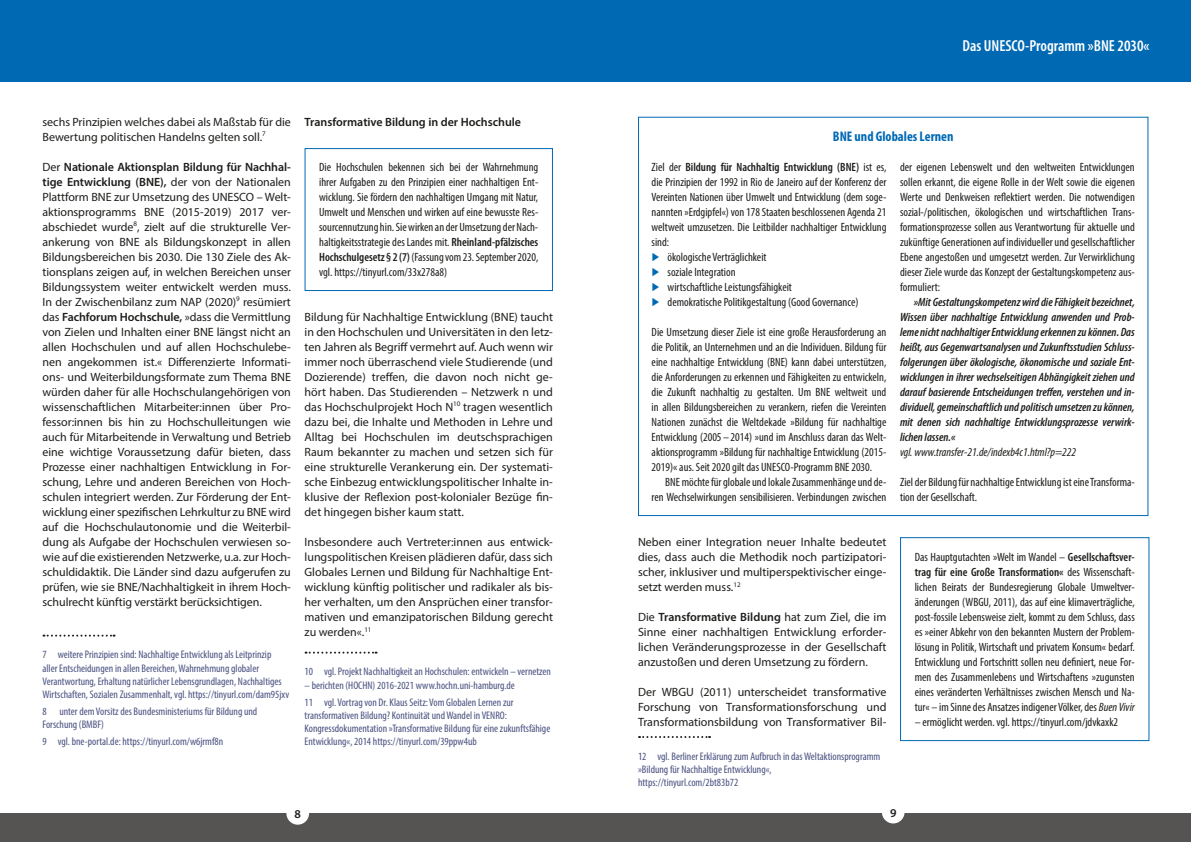
<style>
.page{position:relative;width:1191px;height:842px;background:#fff}
.page>*{position:absolute;margin:0;border:0;box-sizing:border-box;transform-origin:0 0}
.t1{font:600 condensed 16px "Myriad Pro";color:#fff}
.t2{font:700 condensed 14px "Myriad Pro";color:#0069b4}
.t3{font:12px/15px "Myriad Pro";color:#1d1d1b;text-align:justify}
.t4{font:condensed 12px/15px "Myriad Pro";color:#1d1d1b;text-align:justify}
.t5{font:italic 600 condensed 12px/15px "Myriad Pro";color:#1d1d1b;text-align:justify}
.t6{font:italic condensed 12px "Myriad Pro";color:#1d1d1b}
.t7{font:600 12px "Myriad Pro";color:#1d1d1b}
.t8{font:condensed 11px/13.2px "Myriad Pro";color:#495180}
.s1{font-weight:600}
.s2{font-family:"Cera Bielefeld";font-stretch:normal;color:#0069b4}
.s3{font-style:italic}
</style>
<div class="page">
<div style="left:0;top:813px;width:595px;height:29px;background:#565452"></div>
<div style="left:595px;top:813px;width:596px;height:29px;background:#565452"></div>
<div style="left:882px;top:801px;width:22px;height:22px;background:#fff;border-radius:50%"></div>
<div style="left:286px;top:802px;width:23px;height:23px;background:#fff;border-radius:50%"></div>
<div style="left:595px;top:0;width:596px;height:81px;background:#0069b4"></div>
<div style="left:0;top:0;width:595px;height:81px;background:#0069b4"></div>
<svg style="left:44px;top:635px;width:71px;height:2px"></svg>
<div style="left:304px;top:148px;width:249px;height:143px;border:1px solid #0069b4"></div>
<svg style="left:305px;top:652px;width:71px;height:2px"></svg>
<svg style="left:639px;top:736px;width:71px;height:2px"></svg>
<div style="left:900px;top:537px;width:249px;height:204px;border:1px solid #0069b4"></div>
<p class="t3" style="left:43px;top:114px;width:480px">sechs Prinzipien welches dabei als Maßstab für die <span class="s1">Transformative Bildung in der Hochschule<br></span>Bewertung politischen Handelns gelten soll.<sup>7</sup></p>
<p class="t3" style="left:43px;top:159px;width:250px">Der <span class="s1">Nationale Aktionsplan Bildung für Nachhal&shy;tige Entwicklung (BNE),</span> der von der Nationalen Plattform BNE zur Umsetzung des UNESCO – Welt&shy;aktionsprogramms BNE (2015-2019) 2017 ver&shy;abschiedet wurde<sup>8</sup>, zielt auf die strukturelle Ver&shy;ankerung von BNE als Bildungskonzept in allen Bildungsbereichen bis 2030. Die 130 Ziele des Ak&shy;tionsplans zeigen auf, in welchen Bereichen unser Bildungssystem weiter entwickelt werden muss.<br>In der Zwischenbilanz zum NAP (2020)<sup>9</sup> resümiert das <span class="s1">Fachforum Hochschule,</span> »dass die Vermittlung von Zielen und Inhalten einer BNE längst nicht an allen Hochschulen und auf allen Hochschulebe&shy;nen angekommen ist.« Differenzierte Informati&shy;ons- und Weiterbildungsformate zum Thema BNE würden daher für alle Hochschulangehörigen von wissenschaftlichen Mitarbeiter:innen über Pro&shy;fessor:innen bis hin zu Hochschulleitungen wie auch für Mitarbeitende in Verwaltung und Betrieb eine wichtige Voraussetzung dafür bieten, dass Prozesse einer nachhaltigen Entwicklung in For&shy;schung, Lehre und anderen Bereichen von Hoch&shy;schulen integriert werden. Zur Förderung der Ent&shy;wicklung einer spezifischen Lehrkultur zu BNE wird auf die Hochschulautonomie und die Weiterbil&shy;dung als Aufgabe der Hochschulen verwiesen so&shy;wie auf die existierenden Netzwerke, u.a. zur Hoch&shy;schuldidaktik. Die Länder sind dazu aufgerufen zu prüfen, wie sie BNE/Nachhaltigkeit in ihrem Hoch&shy;schulrecht künftig verstärkt berücksichtigen.</p>
<p class="t4" style="left:319px;top:159px;width:221px">Die Hochschulen bekennen sich bei der Wahrnehmung ihrer Aufgaben zu den Prinzipien einer nachhaltigen Ent&shy;wicklung. Sie fördern den nachhaltigen Umgang mit Natur, Umwelt und Menschen und wirken auf eine bewusste Res&shy;sourcennutzung hin. Sie wirken an der Umsetzung der Nach&shy;haltigkeitsstrategie des Landes mit. <span class="s1">Rheinland-pfälzisches Hochschulgesetz § 2 (7)</span> (Fassung vom 23. September 2020, vgl. https://tinyurl.com/33x278a8)</p>
<p class="t3" style="left:304px;top:309px;width:250px">Bildung für Nachhaltige Entwicklung (BNE) taucht in den Hochschulen und Universitäten in den letz&shy;ten Jahren als Begriff vermehrt auf. Auch wenn wir immer noch überraschend viele Studierende (und Dozierende) treffen, die davon noch nicht ge&shy;hört haben. Das Studierenden – Netzwerk n und das Hochschulprojekt Hoch N<sup>10</sup> tragen wesentlich dazu bei, die Inhalte und Methoden in Lehre und Alltag bei Hochschulen im deutschsprachigen Raum bekannter zu machen und setzen sich für eine strukturelle Verankerung ein. Der systemati&shy;sche Einbezug entwicklungspolitischer Inhalte in&shy;klusive der Reflexion post-kolonialer Bezüge fin&shy;det hingegen bisher kaum statt.</p>
<p class="t3" style="left:304px;top:534px;width:250px">Insbesondere auch Vertreter:innen aus entwick&shy;lungspolitischen Kreisen plädieren dafür, dass sich Globales Lernen und Bildung für Nachhaltige Ent&shy;wicklung künftig politischer und radikaler als bis&shy;her verhalten, um den Ansprüchen einer transfor&shy;mativen und emanzipatorischen Bildung gerecht zu werden«.<sup>11</sup></p>
<p class="t8" style="left:304px;top:665px;width:248px">10 vgl. Projekt Nachhaltigkeit an Hochschulen: entwickeln – vernetzen</p>
<p class="t8" style="left:304px;top:676px;width:212px;line-height:17px">– berichten (HOCHN) 2016-2021 www.hochn.uni-hamburg.de<br>11 vgl. Vortrag von Dr. Klaus Seitz: Vom Globalen Lernen zur</p>
<p class="t8" style="left:304px;top:708px;width:247px">transformativen Bildung? Kontinuität und Wandel in VENRO:<br>Kongressdokumentation »Transformative Bildung für eine zukunftsfähige<br>Entwicklung«, 2014 https://tinyurl.com/39ppw4ub</p>
<p class="t8" style="left:43px;top:648px;width:248px">7 weitere Prinzipien sind: Nachhaltige Entwicklung als Leitprinzip<br>aller Entscheidungen in allen Bereichen, Wahrnehmung globaler Verantwortung, Erhaltung natürlicher Lebensgrundlagen, Nachhaltiges Wirtschaften, Sozialen Zusammenhalt, vgl. https://tinyurl.com/dam95jxv</p>
<p class="t8" style="left:43px;top:704px;width:216px">8 unter dem Vorsitz des Bundesministeriums für Bildung und<br>Forschung (BMBF)</p>
<p class="t8" style="left:43px;top:735px;width:182px">9 vgl. bne-portal.de: https://tinyurl.com/w6jrmf8n</p>
<h1 class="t1" style="left:962px;top:36px;width:188px">Das UNESCO-Programm »BNE 2030«</h1>
<p class="t2" style="left:833px;top:128px;width:122px">BNE und Globales Lernen</p>
<p class="t4" style="left:900px;top:159px;width:236px">der eigenen Lebenswelt und den weltweiten Entwicklungen sollen erkannt, die eigene Rolle in der Welt sowie die eigenen Werte und Denkweisen reflektiert werden. Die notwendigen sozial-/politischen, ökologischen und wirtschaftlichen Trans&shy;formationsprozesse sollen aus Verantwortung für aktuelle und zukünftige Generationen auf individueller und gesellschaftlicher Ebene angestoßen und umgesetzt werden. Zur Verwirklichung dieser Ziele wurde das Konzept der Gestaltungskompetenz aus&shy;formuliert:</p>
<p class="t5" style="left:900px;top:294px;width:236px;text-indent:14px">»Mit Gestaltungskompetenz wird die Fähigkeit bezeichnet, Wissen über nachhaltige Entwicklung anwenden und Prob&shy;leme nicht nachhaltiger Entwicklung erkennen zu können. Das heißt, aus Gegenwartsanalysen und Zukunftsstudien Schluss&shy;folgerungen über ökologische, ökonomische und soziale Ent&shy;wicklungen in ihrer wechselseitigen Abhängigkeit ziehen und darauf basierende Entscheidungen treffen, verstehen und in&shy;dividuell, gemeinschaftlich und politisch umsetzen zu können, mit denen sich nachhaltige Entwicklungsprozesse verwirk&shy;lichen lassen.«</p>
<p class="t6" style="left:900px;top:445px;width:178px">vgl. www.transfer-21.de/indexb4c1.html?p=222</p>
<p class="t4" style="left:900px;top:474px;width:236px">Ziel der Bildung für nachhaltige Entwicklung ist eine Transforma&shy;tion der Gesellschaft.</p>
<p class="t4" style="left:651px;top:159px;width:236px;text-align:left">Ziel der <span class="s1">Bildung für Nachhaltig Entwicklung (BNE)</span> ist es, die Prinzipien der 1992 in Rio de Janeiro auf der Konferenz der Vereinten Nationen über Umwelt und Entwicklung (dem soge&shy;nannten »Erdgipfel«) von 178 Staaten beschlossenen Agenda 21 weltweit umzusetzen. Die Leitbilder nachhaltiger Entwicklung sind:<br><span class="s2">▶</span> ökologische Verträglichkeit<br><span class="s2">▶</span> soziale Integration<br><span class="s2">▶</span> wirtschaftliche Leistungsfähigkeit<br><span class="s2">▶</span> demokratische Politikgestaltung (Good Governance)</p>
<p class="t4" style="left:651px;top:324px;width:236px">Die Umsetzung dieser Ziele ist eine große Herausforderung an die Politik, an Unternehmen und an die Individuen. Bildung für eine nachhaltige Entwicklung (BNE) kann dabei unterstützen, die Anforderungen zu erkennen und Fähigkeiten zu entwickeln, die Zukunft nachhaltig zu gestalten. Um BNE weltweit und in allen Bildungsbereichen zu verankern, riefen die Vereinten Nationen zunächst die Weltdekade »Bildung für nachhaltige Entwicklung (2005 – 2014) »und im Anschluss daran das Welt&shy;aktionsprogramm »Bildung für nachhaltige Entwicklung (2015- 2019)« aus. Seit 2020 gilt das UNESCO-Programm BNE 2030.</p>
<p class="t4" style="left:651px;top:474px;width:236px;text-align:right">BNE möchte für globale und lokale Zusammenhänge und de&shy;ren Wechselwirkungen sensibilisieren. Verbindungen zwischen</p>
<p class="t3" style="left:638px;top:534px;width:250px">Neben einer Integration neuer Inhalte bedeutet dies, dass auch die Methodik noch partizipatori&shy;scher, inklusiver und multiperspektivischer einge&shy;setzt werden muss.<sup>12</sup></p>
<p class="t3" style="left:638px;top:609px;width:250px">Die <span class="s1">Transformative Bildung</span> hat zum Ziel, die im Sinne einer nachhaltigen Entwicklung erforder&shy;lichen Veränderungsprozesse in der Gesellschaft anzustoßen und deren Umsetzung zu fördern.</p>
<p class="t3" style="left:638px;top:684px;width:250px">Der WBGU (2011) unterscheidet transformative Forschung von Transformationsforschung und Transformationsbildung von Transformativer Bil-</p>
<p class="t8" style="left:638px;top:749px;width:244px">12 vgl. Berliner Erklärung zum Aufbruch in das Weltaktionsprogramm »Bildung für Nachhaltige Entwicklung«,<br>https://tinyurl.com/2bt83b72</p>
<p class="t4" style="left:914px;top:549px;width:222px">Das Hauptgutachten »Welt im Wandel – <span class="s1">Gesellschaftsver&shy;trag für eine Große Transformation«</span> des Wissenschaft&shy;lichen Beirats der Bundesregierung Globale Umweltver&shy;änderungen (WBGU, 2011), das auf eine klimaverträgliche, post-fossile Lebensweise zielt, kommt zu dem Schluss, dass es »einer Abkehr von den bekannten Mustern der Problem&shy;lösung in Politik, Wirtschaft und privatem Konsum« bedarf.<br>Entwicklung und Fortschritt sollen neu definiert, neue For&shy;men des Zusammenlebens und Wirtschaftens »zugunsten eines veränderten Verhältnisses zwischen Mensch und Na&shy;tur« – im Sinne des Ansatzes indigener Völker, des <span class="s3">Buen Vivir</span></p>
<p class="t4" style="left:914px;top:714px;width:205px">– ermöglicht werden. vgl. https://tinyurl.com/jdvkaxk2</p>
<p class="t7" style="left:294px;top:806px;width:8px">8</p>
<p class="t7" style="left:890px;top:805px;width:8px">9</p>
</div>
